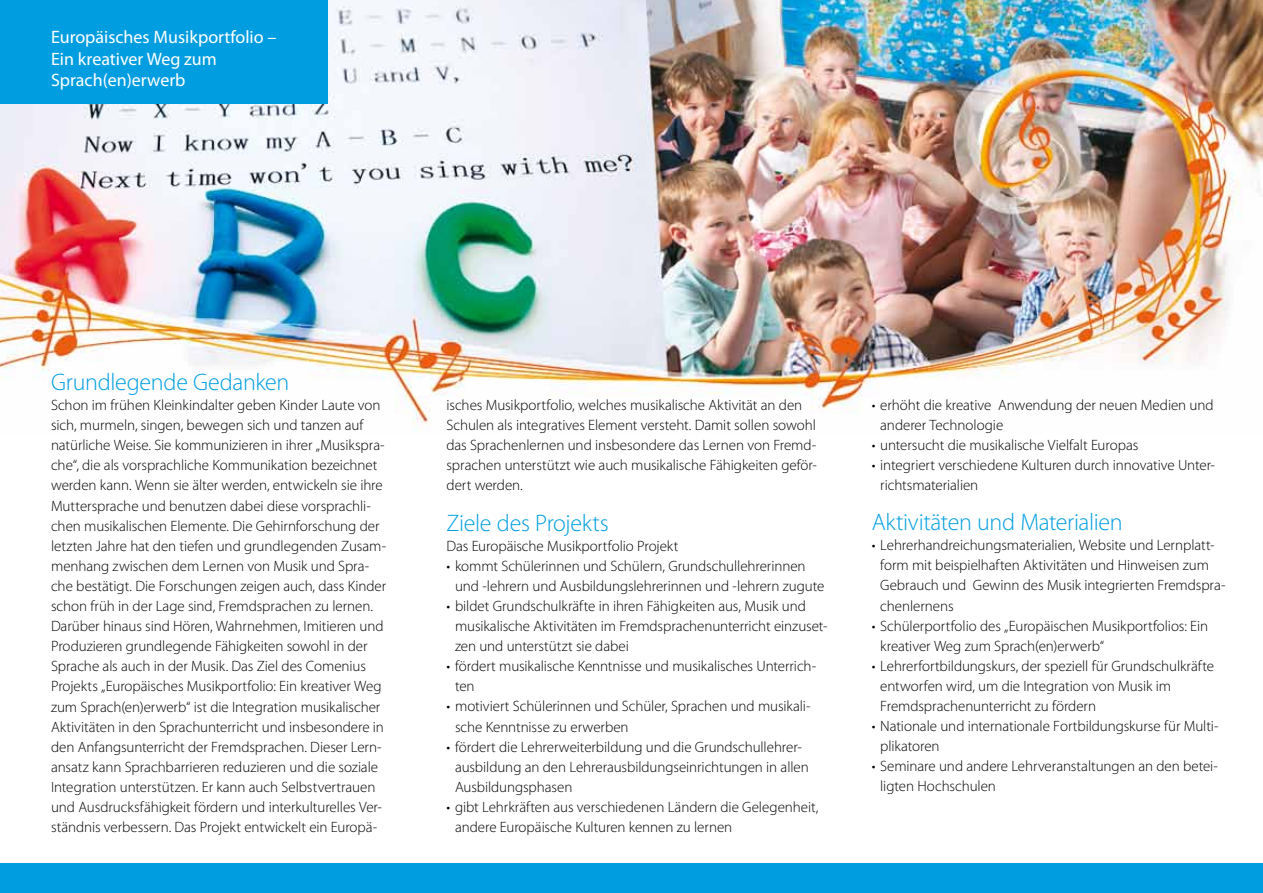
<style>
.page{position:relative;width:1263px;height:893px;background:#fff}
.page>*{position:absolute;margin:0;border:0;box-sizing:border-box;transform-origin:0 0}
.t1{font:300 24px "Myriad Pro";letter-spacing:-.015em;color:#009ee0}
.t2{font:18px/21.6px "Myriad Pro";color:#fff}
.t3{font:300 15px/20.1px "Myriad Pro";letter-spacing:-.005em;color:#000}
</style>
<div class="page">
<img style="left:0;top:0;width:1263px;height:431px">
<div style="left:0;top:863px;width:1263px;height:30px;background:#009ee0"></div>
<div style="left:0;top:0;width:327px;height:103px;background:#009ee0"></div>
<p class="t2" style="left:51px;top:26px;width:227px">Europäisches Musikportfolio –<br>Ein kreativer Weg zum<br>Sprach(en)erwerb</p>
<h1 class="t1" style="left:51px;top:367px;width:240px">Grundlegende Gedanken</h1>
<p class="t3" style="left:51px;top:395px;width:337px">Schon im frühen Kleinkindalter geben Kinder Laute von sich, murmeln, singen, bewegen sich und tanzen auf natürliche Weise. Sie kommunizieren in ihrer „Musikspra&shy;che“, die als vorsprachliche Kommunikation bezeichnet werden kann. Wenn sie älter werden, entwickeln sie ihre Muttersprache und benutzen dabei diese vorsprachli&shy;chen musikalischen Elemente. Die Gehirnforschung der letzten Jahre hat den tiefen und grundlegenden Zusam&shy;menhang zwischen dem Lernen von Musik und Spra&shy;che bestätigt. Die Forschungen zeigen auch, dass Kinder schon früh in der Lage sind, Fremdsprachen zu lernen.<br>Darüber hinaus sind Hören, Wahrnehmen, Imitieren und Produzieren grundlegende Fähigkeiten sowohl in der Sprache als auch in der Musik. Das Ziel des Comenius Projekts „Europäisches Musikportfolio: Ein kreativer Weg zum Sprach(en)erwerb“ ist die Integration musikalischer Aktivitäten in den Sprachunterricht und insbesondere in den Anfangsunterricht der Fremdsprachen. Dieser Lern&shy;ansatz kann Sprachbarrieren reduzieren und die soziale Integration unterstützen. Er kann auch Selbstvertrauen und Ausdrucksfähigkeit fördern und interkulturelles Ver&shy;ständnis verbessern. Das Projekt entwickelt ein Europä-</p>
<p class="t3" style="left:446px;top:395px;width:372px">isches Musikportfolio, welches musikalische Aktivität an den Schulen als integratives Element versteht. Damit sollen sowohl das Sprachenlernen und insbesondere das Lernen von Fremd&shy;sprachen unterstützt wie auch musikalische Fähigkeiten geför&shy;dert werden.</p>
<h1 class="t1" style="left:446px;top:508px;width:164px">Ziele des Projekts</h1>
<p class="t3" style="left:446px;top:535px;width:233px">Das Europäische Musikportfolio Projekt</p>
<p class="t3" style="left:455px;top:555px;width:371px;text-indent:-9px">• kommt Schülerinnen und Schülern, Grundschullehrerinnen und -lehrern und Ausbildungslehrerinnen und -lehrern zugute</p>
<p class="t3" style="left:455px;top:596px;width:374px;text-indent:-9px">• bildet Grundschulkräfte in ihren Fähigkeiten aus, Musik und musikalische Aktivitäten im Fremdsprachenunterricht einzuset&shy;zen und unterstützt sie dabei</p>
<p class="t3" style="left:455px;top:656px;width:363px;text-indent:-9px">• fördert musikalische Kenntnisse und musikalisches Unterrich&shy;ten</p>
<p class="t3" style="left:455px;top:696px;width:357px;text-indent:-9px">• motiviert Schülerinnen und Schüler, Sprachen und musikali&shy;sche Kenntnisse zu erwerben</p>
<p class="t3" style="left:455px;top:736px;width:355px;text-indent:-9px">• fördert die Lehrerweiterbildung und die Grundschullehrer&shy;ausbildung an den Lehrerausbildungseinrichtungen in allen<br>Ausbildungsphasen</p>
<p class="t3" style="left:455px;top:797px;width:365px;text-indent:-9px">• gibt Lehrkräften aus verschiedenen Ländern die Gelegenheit, andere Europäische Kulturen kennen zu lernen</p>
<p class="t3" style="left:880px;top:394px;width:335px;text-indent:-9px">• erhöht die kreative Anwendung der neuen Medien und anderer Technologie</p>
<p class="t3" style="left:872px;top:435px;width:268px">• untersucht die musikalische Vielfalt Europas</p>
<p class="t3" style="left:880px;top:455px;width:336px;text-indent:-9px">• integriert verschiedene Kulturen durch innovative Unter&shy;richtsmaterialien</p>
<h1 class="t1" style="left:872px;top:508px;width:252px">Aktivitäten und Materialien</h1>
<p class="t3" style="left:880px;top:535px;width:347px;text-indent:-9px">• Lehrerhandreichungsmaterialien, Website und Lernplatt&shy;form mit beispielhaften Aktivitäten und Hinweisen zum Gebrauch und Gewinn des Musik integrierten Fremdspra&shy;chenlernens</p>
<p class="t3" style="left:880px;top:615px;width:329px;text-indent:-9px">• Schülerportfolio des „Europäischen Musikportfolios: Ein kreativer Weg zum Sprach(en)erwerb“</p>
<p class="t3" style="left:880px;top:656px;width:335px;text-indent:-9px">• Lehrerfortbildungskurs, der speziell für Grundschulkräfte entworfen wird, um die Integration von Musik im<br>Fremdsprachenunterricht zu fördern</p>
<p class="t3" style="left:880px;top:716px;width:340px;text-indent:-9px">• Nationale und internationale Fortbildungskurse für Multi&shy;plikatoren</p>
<p class="t3" style="left:880px;top:756px;width:339px;text-indent:-9px">• Seminare und andere Lehrveranstaltungen an den betei&shy;ligten Hochschulen</p>
</div>
